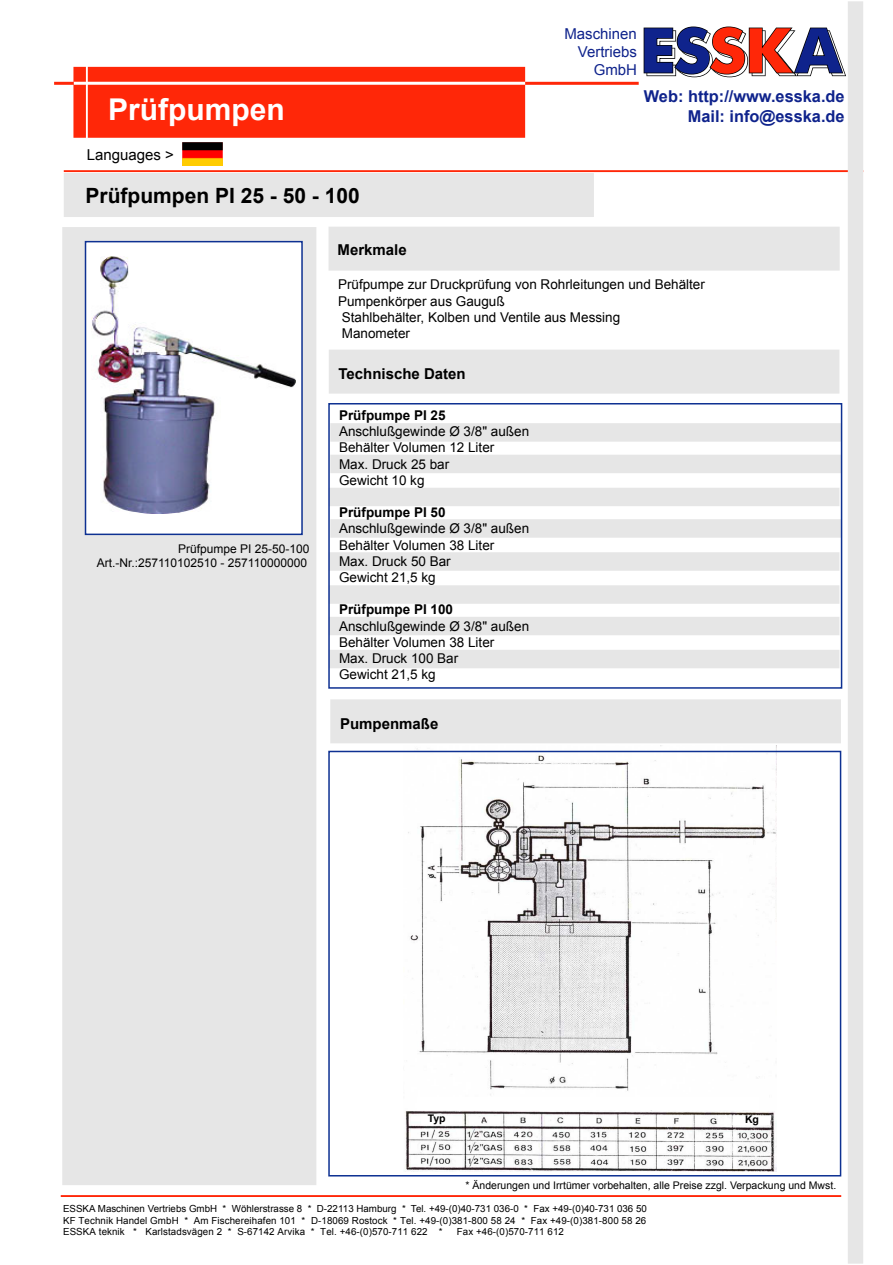
<style>
.page{position:relative;width:893px;height:1265px;background:#fff}
.page>*{position:absolute;margin:0;border:0;box-sizing:border-box;transform-origin:0 0}
.t1{font:700 61.95px "Futura BT";letter-spacing:-.03em;color:#0f238c;scale:1.04 1}
.t2{font:700 30px "Arial";color:#fff}
.t3{font:700 21px "Arial";color:#000}
.t4{font:700 16.35px/19.6px "Arial";color:#0f238c;text-align:right}
.t5{font:700 15px "Arial";color:#000}
.t6{font:15px/18px "Arial";color:#0f238c;text-align:right}
.t7{font:15px "Arial";color:#000}
.t8{font:13.5px/16.2px "Arial";color:#000}
.t9{font:12px/14.4px "Arial";color:#000;text-align:right}
.t10{font:10.5px "Arial";color:#000}
.t11{font:700 10.5px "Arial";color:#000}
.t12{font:9.75px/11.7px "Arial";letter-spacing:.01em;color:#000;text-align:justify}
.s1{color:#ff2708}
.s2{font-weight:700}
</style>
<div class="page">
<div style="left:329px;top:649px;width:510px;height:19px;background:#e6e6e6"></div>
<div style="left:329px;top:616px;width:510px;height:19px;background:#e6e6e6"></div>
<div style="left:329px;top:585px;width:510px;height:18px;background:#e6e6e6"></div>
<div style="left:329px;top:552px;width:510px;height:18px;background:#e6e6e6"></div>
<div style="left:330px;top:519px;width:511px;height:18px;background:#e6e6e6"></div>
<div style="left:329px;top:487px;width:510px;height:19px;background:#e6e6e6"></div>
<div style="left:330px;top:454px;width:511px;height:19px;background:#e6e6e6"></div>
<div style="left:330px;top:423px;width:511px;height:18px;background:#e6e6e6"></div>
<div style="left:62px;top:227px;width:254px;height:957px;background:#e6e6e6"></div>
<svg style="left:60px;top:1195px;width:782px;height:2px;background:#ff3215"></svg>
<svg style="left:63px;top:170px;width:801px;height:3px"></svg>
<div style="left:848px;top:1px;width:15px;height:1262px;background:#e6e6e6"></div>
<svg style="left:54px;top:26px;width:792px;height:125px"></svg>
<div style="left:64px;top:173px;width:530px;height:44px;background:#e6e6e6"></div>
<div style="left:86px;top:241px;width:216px;height:293px;background:#fff"></div>
<div style="left:85px;top:241px;width:218px;height:294px;border:2px solid #0e3192"></div>
<div style="left:328px;top:403px;width:514px;height:285px;border:2px solid #0e3192"></div>
<div style="left:328px;top:226px;width:512px;height:44px;background:#e6e6e6"></div>
<div style="left:329px;top:349px;width:510px;height:44px;background:#e6e6e6"></div>
<img style="left:183px;top:142px;width:39px;height:24px">
<img style="left:92px;top:256px;width:203px;height:257px">
<div style="left:330px;top:699px;width:511px;height:44px;background:#e6e6e6"></div>
<img style="left:405px;top:745px;width:371px;height:425px">
<div style="left:328px;top:750px;width:513px;height:426px;border:2px solid #0e3192"></div>
<p class="t2" style="left:108px;top:90px;width:178px">Prüfpumpen</p>
<p class="t7" style="left:87px;top:144px;width:89px">Languages &gt;</p>
<p class="t3" style="left:86px;top:181px;width:276px">Prüfpumpen PI 25 - 50 - 100</p>
<p class="t5" style="left:338px;top:240px;width:71px">Merkmale</p>
<p class="t1" style="left:639px;top:13px;width:196px">ES<span class="s1">SK</span>A</p>
<p class="t6" style="left:564px;top:24px;width:74px">Maschinen<br>Vertriebs<br>GmbH</p>
<p class="t4" style="left:644px;top:87px;width:202px">Web: http://www.esska.de<br>Mail: info@esska.de</p>
<p class="t8" style="left:338px;top:276px;width:368px">Prüfpumpe zur Druckprüfung von Rohrleitungen und Behälter Pumpenkörper aus Gauguß<br>Stahlbehälter, Kolben und Ventile aus Messing<br>Manometer</p>
<p class="t9" style="left:97px;top:541px;width:214px">Prüfpumpe PI 25-50-100<br>Art.-Nr.:257110102510 - 257110000000</p>
<p class="t5" style="left:338px;top:364px;width:129px">Technische Daten</p>
<p class="t8" style="left:339px;top:407px;width:192px"><span class="s2">Prüfpumpe PI 25<br></span>Anschlußgewinde Ø 3/8" außen<br>Behälter Volumen 12 Liter<br>Max. Druck 25 bar<br>Gewicht 10 kg</p>
<p class="t8" style="left:339px;top:504px;width:192px"><span class="s2">Prüfpumpe PI 50<br></span>Anschlußgewinde Ø 3/8" außen<br>Behälter Volumen 38 Liter<br>Max. Druck 50 Bar<br>Gewicht 21,5 kg</p>
<p class="t8" style="left:339px;top:601px;width:192px"><span class="s2">Prüfpumpe PI 100<br></span>Anschlußgewinde Ø 3/8" außen<br>Behälter Volumen 38 Liter<br>Max. Druck 100 Bar<br>Gewicht 21,5 kg</p>
<p class="t5" style="left:340px;top:713px;width:100px">Pumpenmaße</p>
<p class="t11" style="left:428px;top:1110px;width:19px">Typ</p>
<p class="t11" style="left:745px;top:1112px;width:15px">Kg</p>
<p class="t10" style="left:466px;top:1178px;width:372px">* Änderungen und Irrtümer vorbehalten, alle Preise zzgl. Verpackung und Mwst.</p>
<p class="t12" style="left:63px;top:1202px;width:585px">ESSKA Maschinen Vertriebs GmbH * Wöhlerstrasse 8 * D-22113 Hamburg * Tel. +49-(0)40-731 036-0 * Fax +49-(0)40-731 036 50<br>KF Technik Handel GmbH * Am Fischereihafen 101 * D-18069 Rostock * Tel. +49-(0)381-800 58 24 * Fax +49-(0)381-800 58 26<br>ESSKA teknik * Karlstadsvägen 2 * S-67142 Arvika * Tel. +46-(0)570-711 622 *</p>
<p class="t12" style="left:457px;top:1225px;width:109px">Fax +46-(0)570-711 612</p>
</div>
